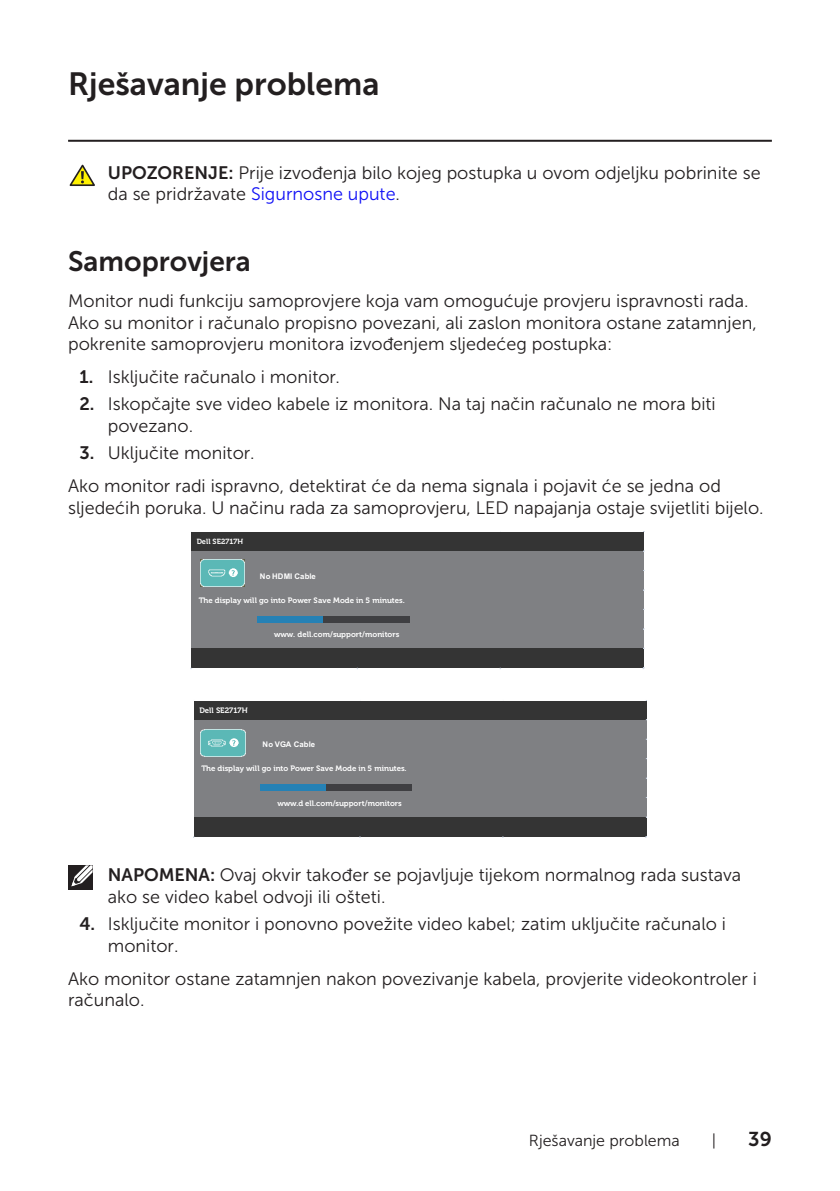
<style>
.page{position:relative;width:840px;height:1191px;background:#fff}
.page>*{position:absolute;margin:0;border:0;box-sizing:border-box;transform-origin:0 0}
.Head_1{font:32px "Museo Sans For Dell 700";color:#231f20}
.Head_2{font:28px "Museo Sans For Dell 700";color:#231f20}
.t1{font:20px "Museo Sans For Dell 700";color:#231f20}
.text{font:18px/21.6px "Museo Sans For Dell 300";color:#231f20}
.t2{font:16px "Museo Sans For Dell 300";color:#231f20}
.t3{font:700 7.8px "Museo For Dell";letter-spacing:.005em;color:#fff}
.t4{font:700 7.8px "Arial";letter-spacing:.015em;color:#fff}
.t5{font:700 7.4px "Museo For Dell";color:#fff}
.s1{font-family:"Museo Sans For Dell 700"}
.s2{color:#1111f6}
</style>
<div class="page">
<hr style="left:68px;top:140px;width:703px;height:2px;background:#231f20">
<svg style="left:69px;top:164px;width:26px;height:22px"></svg>
<div style="left:191px;top:532px;width:452px;height:19px;background:#343434"></div>
<div style="left:191px;top:551px;width:452px;height:97px;background:#7f8083"></div>
<div style="left:191px;top:648px;width:452px;height:20px;background:#343434"></div>
<div style="left:258px;top:616px;width:151px;height:6px;background:#3f3f42"></div>
<div style="left:258px;top:616px;width:65px;height:6px;background:#2581b5"></div>
<img style="left:200px;top:560px;width:44px;height:26px">
<div style="left:194px;top:701px;width:452px;height:19px;background:#343434"></div>
<div style="left:194px;top:719px;width:452px;height:98px;background:#7f8083"></div>
<div style="left:194px;top:817px;width:452px;height:20px;background:#343434"></div>
<img style="left:201px;top:729px;width:44px;height:27px">
<div style="left:260px;top:784px;width:152px;height:7px;background:#3f3f42"></div>
<div style="left:260px;top:784px;width:65px;height:7px;background:#2581b5"></div>
<div style="left:68px;top:865px;width:24px;height:24px;background:#231f20"></div>
<svg style="left:71px;top:865px;width:22px;height:22px"></svg>
<p class="Head_1" style="left:68px;top:66px;width:313px">Rješavanje problema</p>
<p class="text" style="left:108px;top:162px;width:654px"><span class="s1">UPOZORENJE:</span> Prije izvođenja bilo kojeg postupka u ovom odjeljku pobrinite se da se pridržavate <span class="s2">Sigurnosne upute</span>.</p>
<p class="Head_2" style="left:68px;top:245px;width:184px">Samoprovjera</p>
<p class="text" style="left:68px;top:290px;width:689px">Monitor nudi funkciju samoprovjere koja vam omogućuje provjeru ispravnosti rada.<br>Ako su monitor i računalo propisno povezani, ali zaslon monitora ostane zatamnjen, pokrenite samoprovjeru monitora izvođenjem sljedećeg postupka:</p>
<p class="text" style="left:79px;top:366px;width:262px"><span class="s1">1.</span> Isključite računalo i monitor.</p>
<p class="text" style="left:108px;top:393px;width:609px;text-indent:-28px"><span class="s1">2.</span> Iskopčajte sve video kabele iz monitora. Na taj način računalo ne mora biti povezano.</p>
<p class="text" style="left:79px;top:442px;width:177px"><span class="s1">3.</span> Uključite monitor.</p>
<p class="text" style="left:68px;top:475px;width:696px">Ako monitor radi ispravno, detektirat će da nema signala i pojavit će se jedna od sljedećih poruka. U načinu rada za samoprovjeru, LED napajanja ostaje svijetliti bijelo.</p>
<p class="t5" style="left:197px;top:537px;width:48px">Dell SE2717H</p>
<p class="t4" style="left:260px;top:571px;width:57px">No HDMI Cable</p>
<p class="t3" style="left:199px;top:595px;width:207px">The display will go into Power Save Mode in 5 minutes.</p>
<p class="t3" style="left:274px;top:630px;width:127px">www. dell.com/support/monitors</p>
<p class="t3" style="left:199px;top:706px;width:50px">Dell SE2717H</p>
<p class="t4" style="left:262px;top:739px;width:54px">No VGA Cable</p>
<p class="t3" style="left:201px;top:764px;width:206px">The display will go into Power Save Mode in 5 minutes.</p>
<p class="t3" style="left:277px;top:798px;width:126px">www.d ell.com/support/monitors</p>
<p class="text" style="left:108px;top:864px;width:634px"><span class="s1">NAPOMENA:</span> Ovaj okvir također se pojavljuje tijekom normalnog rada sustava ako se video kabel odvoji ili ošteti.</p>
<p class="text" style="left:108px;top:913px;width:619px;text-indent:-28px"><span class="s1">4.</span> Isključite monitor i ponovno povežite video kabel; zatim uključite računalo i monitor.</p>
<p class="text" style="left:68px;top:968px;width:689px">Ako monitor ostane zatamnjen nakon povezivanje kabela, provjerite videokontroler i računalo.</p>
<p class="t2" style="left:528px;top:1131px;width:152px">Rješavanje problema</p>
<p class="t2" style="left:711px;top:1131px;width:6px">|</p>
<p class="t1" style="left:747px;top:1127px;width:25px">39</p>
</div>
